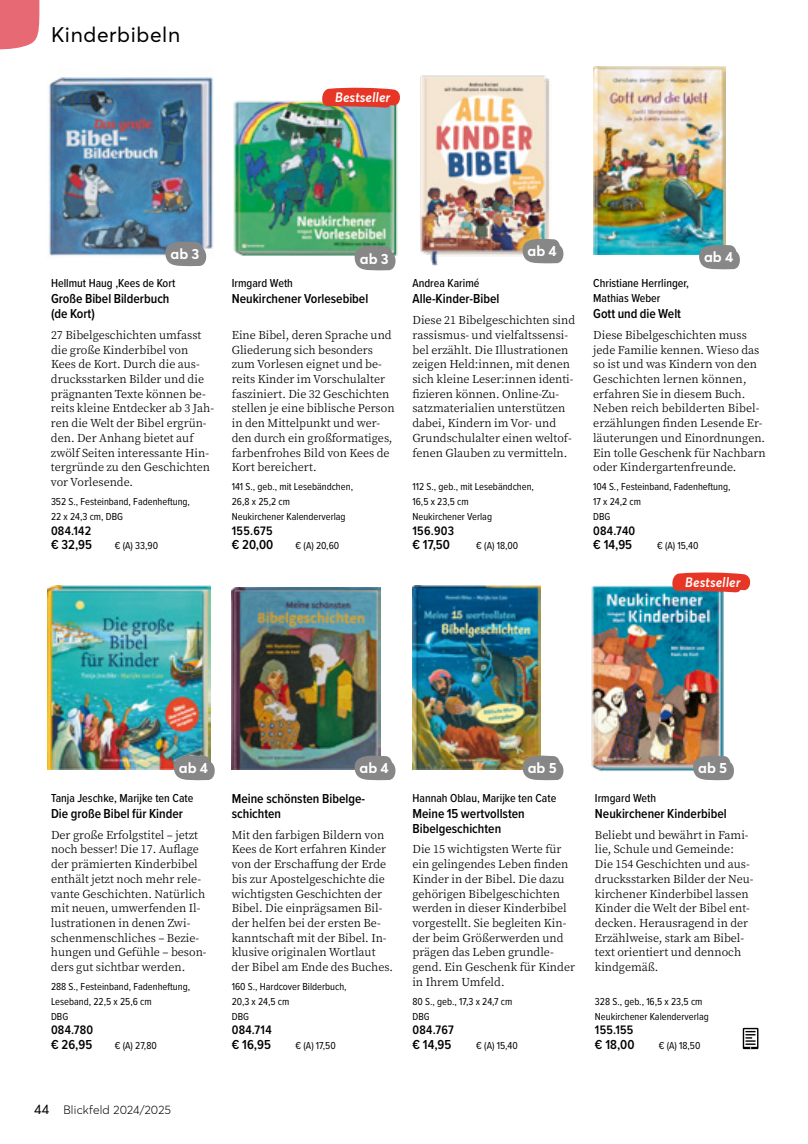
<style>
.page{position:relative;width:808px;height:1144px;background:#fff}
.page>*{position:absolute;margin:0;border:0;box-sizing:border-box;transform-origin:0 0}
.t1{font:21px "Averta";letter-spacing:.03em;color:#000}
.t2{font:700 14.55px "Averta";color:#fff}
.t3{font:600 13.5px/14.7px "Proxima Nova Cond";color:#000}
.t4{font:italic 600 13.5px "Averta";color:#fff}
.t5{font:600 12.75px "Proxima Nova Cond";letter-spacing:.02em;color:#000}
.t6{font:12px/14.7px "Source Serif Variable";color:#000}
.t7{font:500 12px/14.7px "Proxima Nova Cond";color:#000}
.t8{font:300 12px "Averta";letter-spacing:.015em;color:#000}
.t9{font:10.5px/14.7px "Proxima Nova Cond";color:#000}
.s1{font-weight:400;font-size:13.5px}
</style>
<div class="page">
<img style="left:49px;top:77px;width:165px;height:190px">
<svg style="left:162px;top:237px;width:46px;height:29px"></svg>
<img style="left:233px;top:101px;width:165px;height:155px">
<svg style="left:351px;top:242px;width:47px;height:29px"></svg>
<svg style="left:320px;top:87px;width:80px;height:21px;background:#e05546"></svg>
<img style="left:593px;top:67px;width:132px;height:187px">
<svg style="left:695px;top:241px;width:45px;height:28px"></svg>
<img style="left:47px;top:586px;width:163px;height:183px">
<svg style="left:170px;top:751px;width:45px;height:29px"></svg>
<img style="left:232px;top:587px;width:148px;height:182px">
<svg style="left:351px;top:751px;width:45px;height:29px"></svg>
<img style="left:420px;top:75px;width:130px;height:191px">
<svg style="left:519px;top:235px;width:45px;height:29px"></svg>
<img style="left:412px;top:585px;width:128px;height:184px">
<svg style="left:519px;top:751px;width:45px;height:29px"></svg>
<svg style="left:743px;top:1028px;width:15px;height:21px"></svg>
<img style="left:591px;top:585px;width:140px;height:196px">
<svg style="left:689px;top:751px;width:45px;height:29px"></svg>
<svg style="left:670px;top:572px;width:81px;height:20px;background:#e15144"></svg>
<svg style="left:0;top:0;width:40px;height:50px;background:#e97882"></svg>
<h1 class="t1" style="left:51px;top:20px;width:131px">Kinderbibeln</h1>
<p class="t4" style="left:335px;top:88px;width:57px">Bestseller</p>
<p class="t2" style="left:171px;top:244px;width:30px">ab 3</p>
<p class="t7" style="left:51px;top:275px;width:126px">Hellmut Haug ,Kees de Kort</p>
<p class="t3" style="left:51px;top:291px;width:120px">Große Bibel Bilderbuch (de Kort)</p>
<p class="t6" style="left:51px;top:327px;width:165px">27 Bibelgeschichten umfasst die große Kinderbibel von<br>Kees de Kort. Durch die aus&shy;drucksstarken Bilder und die prägnanten Texte können be&shy;reits kleine Entdecker ab 3 Jah&shy;ren die Welt der Bibel ergrün&shy;den. Der Anhang bietet auf zwölf Seiten interessante Hin&shy;tergründe zu den Geschichten vor Vorlesende.</p>
<p class="t9" style="left:51px;top:494px;width:140px">352 S., Festeinband, Fadenheftung,<br>22 x 24,3 cm, DBG</p>
<p class="t5" style="left:51px;top:521px;width:42px">084.142</p>
<p class="t3" style="left:51px;top:537px;width:43px">€ 32,95</p>
<p class="t9" style="left:115px;top:538px;width:45px">€ (A) 33,90</p>
<p class="t2" style="left:360px;top:248px;width:30px">ab 3</p>
<p class="t7" style="left:232px;top:275px;width:63px">Irmgard Weth</p>
<p class="t3" style="left:232px;top:291px;width:138px">Neukirchener Vorlesebibel</p>
<p class="t6" style="left:232px;top:327px;width:164px">Eine Bibel, deren Sprache und<br>Gliederung sich besonders zum Vorlesen eignet und be&shy;reits Kinder im Vorschulalter fasziniert. Die 32 Geschichten stellen je eine biblische Person in den Mittelpunkt und wer&shy;den durch ein großformatiges, farbenfrohes Bild von Kees de<br>Kort bereichert.</p>
<p class="t9" style="left:232px;top:479px;width:123px">141 S., geb., mit Lesebändchen,<br>26,8 x 25,2 cm<br>Neukirchener Kalenderverlag</p>
<p class="t5" style="left:232px;top:521px;width:42px">155.675</p>
<p class="t3" style="left:232px;top:537px;width:43px">€ 20,00</p>
<p class="t9" style="left:296px;top:538px;width:45px">€ (A) 20,60</p>
<p class="t2" style="left:528px;top:241px;width:31px">ab 4</p>
<p class="t7" style="left:412px;top:275px;width:69px">Andrea Karimé</p>
<p class="t3" style="left:412px;top:291px;width:88px">Alle-Kinder-Bibel</p>
<p class="t6" style="left:412px;top:313px;width:164px">Diese 21 Bibelgeschichten sind rassismus- und vielfaltssensi&shy;bel erzählt. Die Illustrationen zeigen Held:innen, mit denen sich kleine Leser:innen identi&shy;fizieren können. Online-Zu&shy;satzmaterialien unterstützen dabei, Kindern im Vor- und<br>Grundschulalter einen weltof&shy;fenen Glauben zu vermitteln.</p>
<p class="t9" style="left:412px;top:479px;width:123px">112 S., geb., mit Lesebändchen,<br>16,5 x 23,5 cm<br>Neukirchener Verlag</p>
<p class="t5" style="left:412px;top:521px;width:43px">156.903</p>
<p class="t3" style="left:412px;top:537px;width:39px">€ 17,50</p>
<p class="t9" style="left:476px;top:538px;width:43px">€ (A) 18,00</p>
<p class="t2" style="left:704px;top:247px;width:31px">ab 4</p>
<p class="t7" style="left:593px;top:275px;width:97px">Christiane Herrlinger,<br>Mathias Weber</p>
<p class="t3" style="left:593px;top:306px;width:89px">Gott und die Welt</p>
<p class="t6" style="left:593px;top:327px;width:174px">Diese Bibelgeschichten muss jede Familie kennen. Wieso das so ist und was Kindern von den<br>Geschichten lernen können, erfahren Sie in diesem Buch.<br>Neben reich bebilderten Bibel&shy;erzählungen finden Lesende Er&shy;läuterungen und Einordnungen.<br>Ein tolle Geschenk für Nachbarn oder Kindergartenfreunde.</p>
<p class="t9" style="left:593px;top:479px;width:139px">104 S., Festeinband, Fadenheftung,<br>17 x 24,2 cm<br>DBG</p>
<p class="t5" style="left:593px;top:521px;width:44px">084.740</p>
<p class="t3" style="left:593px;top:537px;width:40px">€ 14,95</p>
<p class="t9" style="left:657px;top:538px;width:43px">€ (A) 15,40</p>
<p class="t4" style="left:685px;top:572px;width:57px">Bestseller</p>
<p class="t2" style="left:179px;top:758px;width:31px">ab 4</p>
<p class="t7" style="left:51px;top:790px;width:144px">Tanja Jeschke, Marijke ten Cate</p>
<p class="t3" style="left:51px;top:806px;width:133px">Die große Bibel für Kinder</p>
<p class="t6" style="left:51px;top:827px;width:157px">Der große Erfolgstitel – jetzt noch besser! Die 17. Auflage der prämierten Kinderbibel enthält jetzt noch mehr rele&shy;vante Geschichten. Natürlich mit neuen, umwerfenden Il&shy;lustrationen in denen Zwi&shy;schenmenschliches – Bezie&shy;hungen und Gefühle – beson&shy;ders gut sichtbar werden.</p>
<p class="t9" style="left:51px;top:979px;width:141px">288 S., Festeinband, Fadenheftung,<br>Leseband, 22,5 x 25,6 cm<br>DBG</p>
<p class="t5" style="left:51px;top:1021px;width:44px">084.780</p>
<p class="t3" style="left:51px;top:1037px;width:43px">€ 26,95</p>
<p class="t9" style="left:115px;top:1038px;width:44px">€ (A) 27,80</p>
<p class="t8" style="left:34px;top:1101px;width:139px"><span class="s1">44</span> Blickfeld 2024/2025</p>
<p class="t2" style="left:360px;top:758px;width:31px">ab 4</p>
<p class="t3" style="left:232px;top:791px;width:135px">Meine schönsten Bibelge&shy;schichten</p>
<p class="t6" style="left:232px;top:827px;width:163px">Mit den farbigen Bildern von<br>Kees de Kort erfahren Kinder von der Erschaffung der Erde bis zur Apostelgeschichte die wichtigsten Geschichten der<br>Bibel. Die einprägsamen Bil&shy;der helfen bei der ersten Be&shy;kanntschaft mit der Bibel. In&shy;klusive originalen Wortlaut der Bibel am Ende des Buches.</p>
<p class="t9" style="left:232px;top:979px;width:116px">160 S., Hardcover Bilderbuch,<br>20,3 x 24,5 cm<br>DBG</p>
<p class="t5" style="left:232px;top:1021px;width:41px">084.714</p>
<p class="t3" style="left:232px;top:1037px;width:41px">€ 16,95</p>
<p class="t9" style="left:296px;top:1038px;width:42px">€ (A) 17,50</p>
<p class="t2" style="left:528px;top:758px;width:30px">ab 5</p>
<p class="t7" style="left:412px;top:790px;width:145px">Hannah Oblau, Marijke ten Cate</p>
<p class="t3" style="left:412px;top:806px;width:114px">Meine 15 wertvollsten<br>Bibelgeschichten</p>
<p class="t6" style="left:412px;top:842px;width:164px">Die 15 wichtigsten Werte für ein gelingendes Leben finden<br>Kinder in der Bibel. Die dazu gehörigen Bibelgeschichten werden in dieser Kinderbibel vorgestellt. Sie begleiten Kin&shy;der beim Größerwerden und prägen das Leben grundle&shy;gend. Ein Geschenk für Kinder in Ihrem Umfeld.</p>
<p class="t9" style="left:412px;top:994px;width:101px">80 S., geb., 17,3 x 24,7 cm<br>DBG</p>
<p class="t5" style="left:412px;top:1021px;width:43px">084.767</p>
<p class="t3" style="left:412px;top:1037px;width:40px">€ 14,95</p>
<p class="t9" style="left:476px;top:1038px;width:43px">€ (A) 15,40</p>
<p class="t2" style="left:698px;top:758px;width:30px">ab 5</p>
<p class="t7" style="left:595px;top:790px;width:63px">Irmgard Weth</p>
<p class="t3" style="left:595px;top:806px;width:133px">Neukirchener Kinderbibel</p>
<p class="t6" style="left:595px;top:827px;width:160px">Beliebt und bewährt in Fami&shy;lie, Schule und Gemeinde:<br>Die 154 Geschichten und aus&shy;drucksstarken Bilder der Neu&shy;kirchener Kinderbibel lassen<br>Kinder die Welt der Bibel ent&shy;decken. Herausragend in der<br>Erzählweise, stark am Bibel&shy;text orientiert und dennoch kindgemäß.</p>
<p class="t9" style="left:595px;top:994px;width:115px">328 S., geb., 16,5 x 23,5 cm<br>Neukirchener Kalenderverlag</p>
<p class="t5" style="left:595px;top:1021px;width:40px">155.155</p>
<p class="t3" style="left:595px;top:1037px;width:41px">€ 18,00</p>
<p class="t9" style="left:659px;top:1038px;width:43px">€ (A) 18,50</p>
</div>
